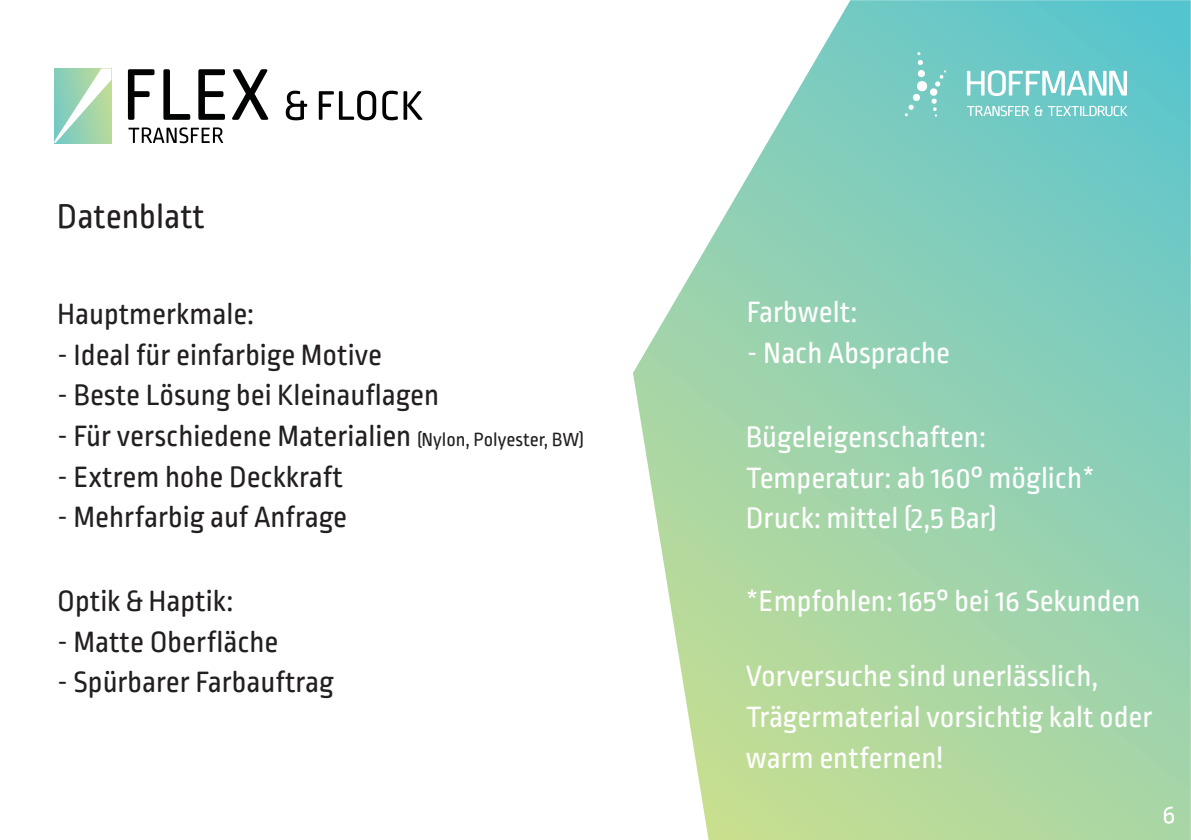
<style>
.page{position:relative;width:1191px;height:840px;background:#fff}
.page>*{position:absolute;margin:0;border:0;box-sizing:border-box;transform-origin:0 0}
.t1{font:35.8px "Ropa Soft Pro";color:#231f20}
.t2{font:31px "Ropa Soft Pro";color:#231f20}
.t3{font:31px/40.6px "Ropa Soft Pro";color:#fff}
.s1{font-size:20px}
</style>
<div class="page">
<svg style="left:633px;top:0;width:557px;height:839px;background:#a2d7b9"></svg>
<svg style="left:967px;top:70px;width:160px;height:46px"></svg>
<svg style="left:904px;top:52px;width:42px;height:65px;background:#84d0c9"></svg>
<svg style="left:128px;top:127px;width:95px;height:16px"></svg>
<svg style="left:54px;top:68px;width:57px;height:75px"></svg>
<svg style="left:128px;top:69px;width:294px;height:51px"></svg>
<svg style="left:1163px;top:806px;width:11px;height:17px"></svg>
<p class="t1" style="left:57px;top:199px;width:149px">Datenblatt</p>
<p class="t2" style="left:57px;top:299px;width:198px">Hauptmerkmale:</p>
<p class="t2" style="left:57px;top:340px;width:326px">- Ideal für einfarbige Motive</p>
<p class="t2" style="left:57px;top:380px;width:383px">- Beste Lösung bei Kleinauflagen</p>
<p class="t2" style="left:57px;top:421px;width:528px">- Für verschiedene Materialien <span class="s1">(Nylon, Polyester, BW)</span></p>
<p class="t2" style="left:57px;top:461px;width:287px">- Extrem hohe Deckkraft</p>
<p class="t2" style="left:57px;top:502px;width:291px">- Mehrfarbig auf Anfrage</p>
<p class="t2" style="left:57px;top:586px;width:177px">Optik &amp; Haptik:</p>
<p class="t2" style="left:57px;top:626px;width:223px">- Matte Oberfläche</p>
<p class="t2" style="left:57px;top:667px;width:278px">- Spürbarer Farbauftrag</p>
<p class="t3" style="left:747px;top:292px;width:112px">Farbwelt:</p>
<p class="t3" style="left:747px;top:333px;width:205px">- Nach Absprache</p>
<p class="t3" style="left:746px;top:417px;width:350px">Bügeleigenschaften:<br>Temperatur: ab 160° möglich*<br>Druck: mittel (2,5 Bar)</p>
<p class="t3" style="left:746px;top:581px;width:396px">*Empfohlen: 165° bei 16 Sekunden</p>
<p class="t3" style="left:746px;top:656px;width:408px">Vorversuche sind unerlässlich,<br>Trägermaterial vorsichtig kalt oder warm entfernen!</p>
</div>
